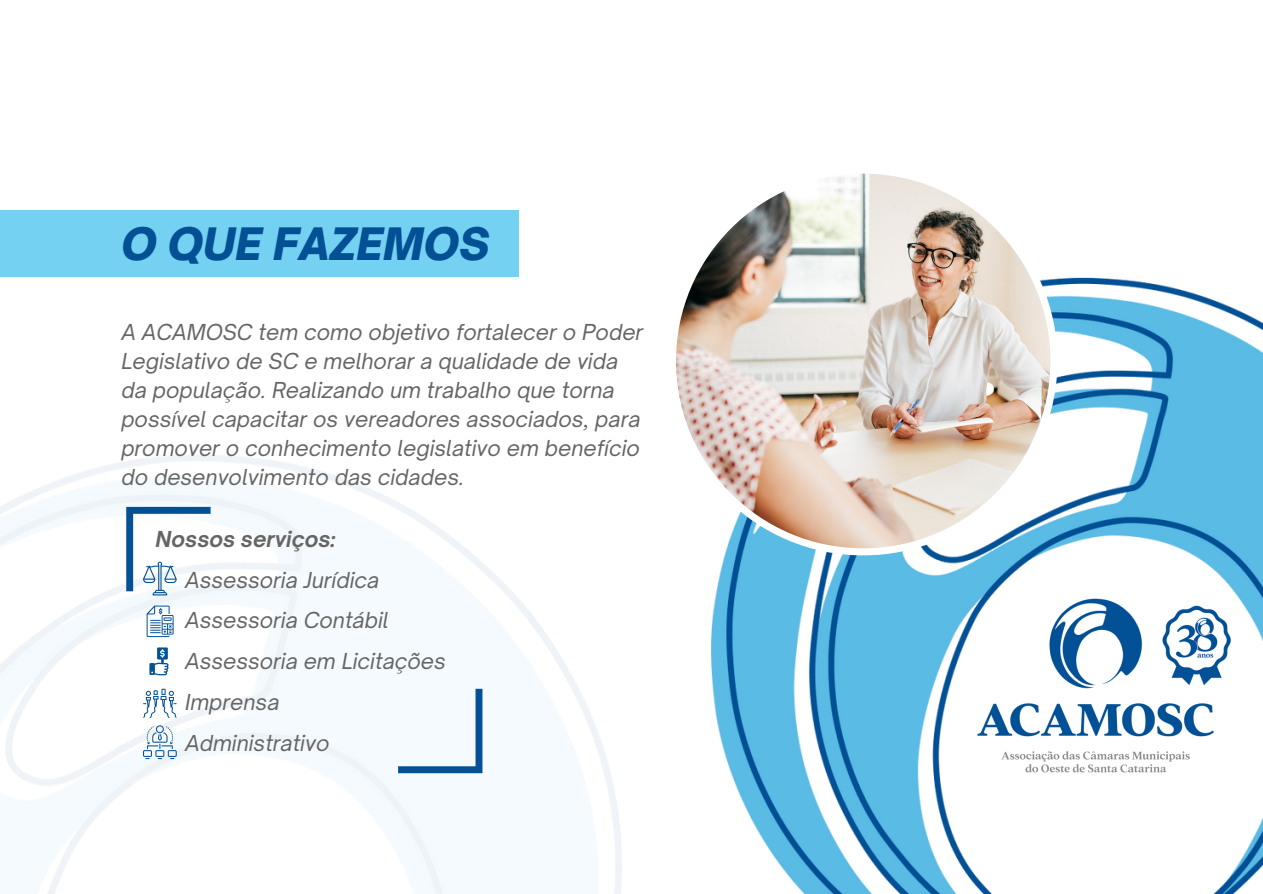
<style>
.page{position:relative;width:1263px;height:894px;background:#fff}
.page>*{position:absolute;margin:0;border:0;box-sizing:border-box;transform-origin:0 0}
.t1{font:italic 900 42.75px "Open Sauce One";color:#035095}
.t2{font:italic 21px/29px "Open Sauce One";color:#656565}
.t3{font:italic 700 21px "Open Sauce One";color:#656565}
</style>
<div class="page">
<img style="left:728px;top:277px;width:535px;height:616px">
<img style="left:961px;top:583px;width:288px;height:202px">
<img style="left:0;top:455px;width:728px;height:438px">
<img style="left:669px;top:173px;width:388px;height:382px">
<div style="left:0;top:210px;width:519px;height:67px;background:#75d1f2"></div>
<svg style="left:398px;top:688px;width:84px;height:85px"></svg>
<svg style="left:126px;top:506px;width:85px;height:89px"></svg>
<svg style="left:149px;top:647px;width:20px;height:28px"></svg>
<svg style="left:143px;top:688px;width:34px;height:29px"></svg>
<svg style="left:143px;top:725px;width:34px;height:33px"></svg>
<svg style="left:147px;top:605px;width:27px;height:32px"></svg>
<p class="t1" style="left:121px;top:217px;width:370px">O QUE FAZEMOS</p>
<p class="t2" style="left:121px;top:317px;width:523px">A ACAMOSC tem como objetivo fortalecer o Poder Legislativo de SC e melhorar a qualidade de vida da população. Realizando um trabalho que torna possível capacitar os vereadores associados, para promover o conhecimento legislativo em benefício do desenvolvimento das cidades.</p>
<p class="t3" style="left:156px;top:525px;width:182px">Nossos serviços:</p>
<p class="t2" style="left:185px;top:565px;width:196px">Assessoria Jurídica</p>
<p class="t2" style="left:185px;top:605px;width:205px">Assessoria Contábil</p>
<p class="t2" style="left:185px;top:646px;width:262px">Assessoria em Licitações</p>
<p class="t2" style="left:185px;top:687px;width:96px">Imprensa</p>
<p class="t2" style="left:185px;top:728px;width:146px">Administrativo</p>
</div>
